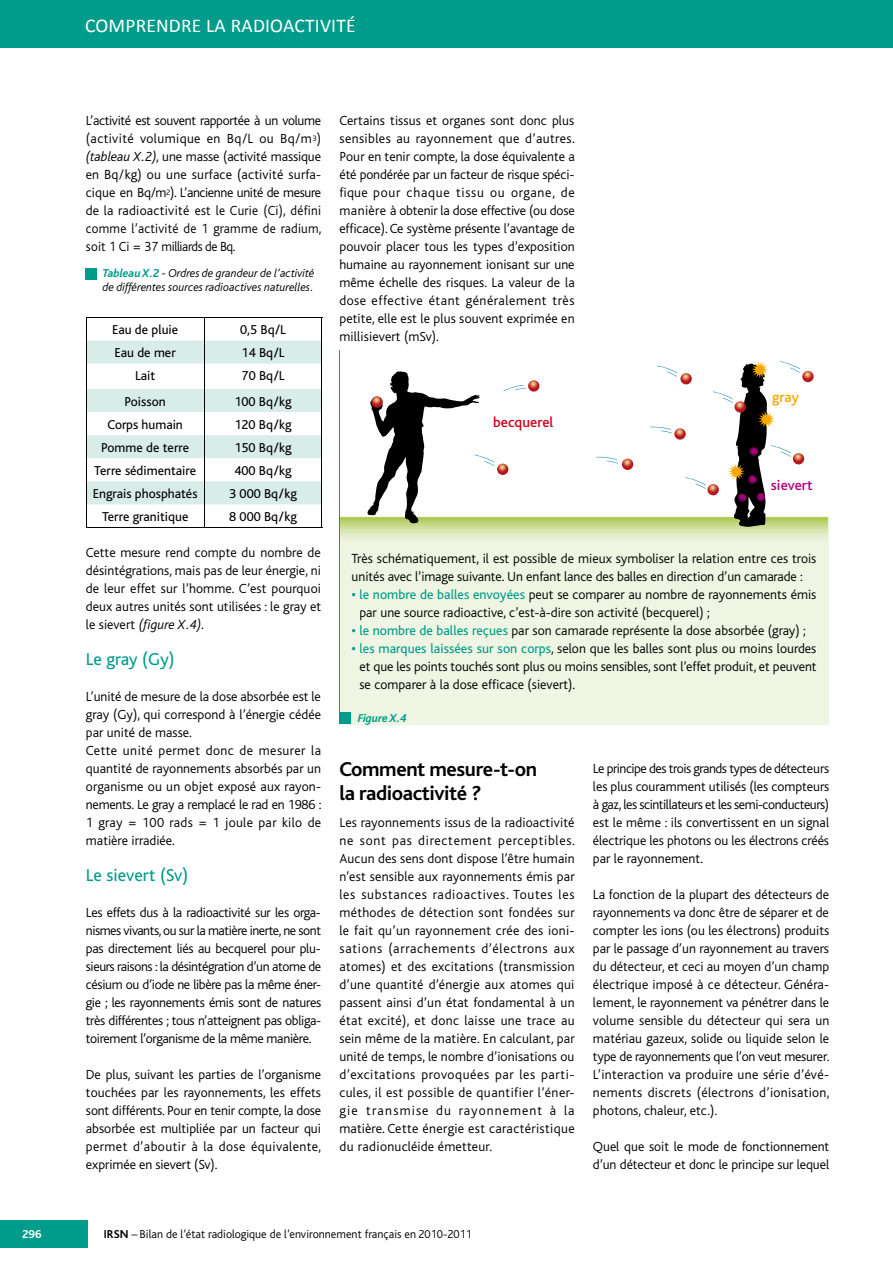
<style>
.page{position:relative;width:893px;height:1263px;background:#fff}
.page>*{position:absolute;margin:0;border:0;box-sizing:border-box;transform-origin:0 0}
.t1{font:700 21px/24px "Bliss";letter-spacing:-.02em;color:#000}
.t2{font:19.5px "Calibri";letter-spacing:.01em;color:#fff}
.t3{font:18px "Bliss";color:#009c8b}
.t4{font:500 14.85px "Bliss";color:#cf051d}
.t5{font:500 14.85px "Bliss";color:#b5007c}
.t6{font:500 14.85px "Bliss";color:#f6a600}
.t7{font:300 13.8px/18px "Bliss";color:#000;text-align:justify}
.t8{font:13.5px "Bliss";color:#000}
.t9{font:italic 300 12px/14.4px "Bliss";color:#000}
.t10{font:300 12px "Bliss";color:#000}
.t11{font:italic 700 12px "Bliss";letter-spacing:-.01em;color:#009c8b}
.t12{font:700 12px "Bliss";color:#fff}
.s1{font-style:italic}
.s2{font-weight:700;color:#009c8b}
.s3{font-weight:400;color:#009c8b}
.s4{font-weight:700}
</style>
<div class="page">
<div style="left:0;top:0;width:893px;height:48px;background:#009c8b"></div>
<div style="left:0;top:1220px;width:87px;height:28px;background:#009c8b"></div>
<div style="left:85px;top:268px;width:11px;height:12px;background:#009c8b"></div>
<hr style="left:86px;top:317px;width:118px;height:1px;background:#000">
<hr style="left:204px;top:317px;width:118px;height:1px;background:#000">
<svg style="left:86px;top:318px;width:236px;height:209px"></svg>
<hr style="left:86px;top:527px;width:118px;height:1px;background:#000">
<hr style="left:204px;top:527px;width:118px;height:1px;background:#000">
<div style="left:339px;top:516px;width:490px;height:209px;background:#eff5e2"></div>
<svg style="left:340px;top:361px;width:488px;height:181px"></svg>
<div style="left:352px;top:553px;width:464px;height:13px;background:#eff5e2"></div>
<div style="left:352px;top:571px;width:450px;height:13px;background:#eff5e2"></div>
<div style="left:360px;top:589px;width:165px;height:13px;background:#eff5e2"></div>
<div style="left:525px;top:589px;width:291px;height:13px;background:#eff5e2"></div>
<div style="left:360px;top:606px;width:343px;height:14px;background:#eff5e2"></div>
<svg style="left:707px;top:611px;width:2px;height:8px"></svg>
<div style="left:360px;top:625px;width:148px;height:13px;background:#eff5e2"></div>
<div style="left:508px;top:624px;width:291px;height:14px;background:#eff5e2"></div>
<div style="left:360px;top:643px;width:191px;height:13px;background:#eff5e2"></div>
<div style="left:551px;top:643px;width:265px;height:13px;background:#eff5e2"></div>
<div style="left:360px;top:661px;width:457px;height:13px;background:#eff5e2"></div>
<div style="left:360px;top:678px;width:215px;height:14px;background:#eff5e2"></div>
<hr style="left:339px;top:351px;width:1px;height:373px;background:#009c8b">
<div style="left:339px;top:712px;width:11px;height:12px;background:#009c8b"></div>
<h2 class="t2" style="left:85px;top:14px;width:272px">COMPRENDRE LA RADIOACTIVITÉ</h2>
<p class="t7" style="left:86px;top:112px;width:237px">L’activité est souvent rapportée à un volume (activité volumique en Bq/L ou Bq/m<sup>3</sup>) <span class="s1">(tableau X.2)</span>, une masse (activité massique en Bq/kg) ou une surface (activité surfa&shy;cique en Bq/m<sup>2</sup>). L’ancienne unité de mesure de la radioactivité est le Curie (Ci), défini comme l’activité de 1 gramme de radium, soit 1 Ci = 37 milliards de Bq.</p>
<p class="t9" style="left:103px;top:266px;width:213px"><span class="s2">Tableau X.2</span> - Ordres de grandeur de l’activité de différentes sources radioactives naturelles.</p>
<p class="t8" style="left:112px;top:323px;width:68px">Eau de pluie</p>
<p class="t8" style="left:240px;top:323px;width:47px">0,5 Bq/L</p>
<p class="t8" style="left:115px;top:346px;width:63px">Eau de mer</p>
<p class="t8" style="left:242px;top:346px;width:44px">14 Bq/L</p>
<p class="t8" style="left:135px;top:369px;width:22px">Lait</p>
<p class="t8" style="left:242px;top:369px;width:44px">70 Bq/L</p>
<p class="t8" style="left:125px;top:394px;width:43px">Poisson</p>
<p class="t8" style="left:234px;top:394px;width:59px">100 Bq/kg</p>
<p class="t8" style="left:107px;top:417px;width:77px">Corps humain</p>
<p class="t8" style="left:234px;top:417px;width:59px">120 Bq/kg</p>
<p class="t8" style="left:101px;top:440px;width:89px">Pomme de terre</p>
<p class="t8" style="left:234px;top:440px;width:59px">150 Bq/kg</p>
<p class="t8" style="left:94px;top:463px;width:103px">Terre sédimentaire</p>
<p class="t8" style="left:234px;top:463px;width:59px">400 Bq/kg</p>
<p class="t8" style="left:93px;top:486px;width:106px">Engrais phosphatés</p>
<p class="t8" style="left:229px;top:486px;width:69px">3 000 Bq/kg</p>
<p class="t8" style="left:102px;top:509px;width:88px">Terre granitique</p>
<p class="t8" style="left:229px;top:509px;width:69px">8 000 Bq/kg</p>
<p class="t7" style="left:86px;top:544px;width:237px">Cette mesure rend compte du nombre de désintégrations, mais pas de leur énergie, ni de leur effet sur l’homme. C’est pourquoi deux autres unités sont utilisées : le gray et le sievert <span class="s1">(figure X.4)</span>.</p>
<h3 class="t3" style="left:86px;top:650px;width:90px">Le gray (Gy)</h3>
<p class="t7" style="left:86px;top:688px;width:237px;text-align:left">L’unité de mesure de la dose absorbée est le gray (Gy), qui correspond à l’énergie cédée par unité de masse.<br>Cette unité permet donc de mesurer la quantité de rayonnements absorbés par un organisme ou un objet exposé aux rayon&shy;nements. Le gray a remplacé le rad en 1986 :<br>1 gray = 100 rads = 1 joule par kilo de matière irradiée.</p>
<h3 class="t3" style="left:86px;top:866px;width:104px">Le sievert (Sv)</h3>
<p class="t7" style="left:86px;top:904px;width:237px">Les effets dus à la radioactivité sur les orga&shy;nismes vivants, ou sur la matière inerte, ne sont pas directement liés au becquerel pour plu&shy;sieurs raisons : la désintégration d’un atome de césium ou d’iode ne libère pas la même éner&shy;gie ; les rayonnements émis sont de natures très différentes ; tous n’atteignent pas obliga&shy;toirement l’organisme de la même manière.</p>
<p class="t7" style="left:86px;top:1066px;width:237px">De plus, suivant les parties de l’organisme touchées par les rayonnements, les effets sont différents. Pour en tenir compte, la dose absorbée est multipliée par un facteur qui permet d’aboutir à la dose équivalente, exprimée en sievert (Sv).</p>
<p class="t7" style="left:339px;top:112px;width:237px">Certains tissus et organes sont donc plus sensibles au rayonnement que d’autres.<br>Pour en tenir compte, la dose équivalente a été pondérée par un facteur de risque spéci&shy;fique pour chaque tissu ou organe, de manière à obtenir la dose effective (ou dose efficace). Ce système présente l’avantage de pouvoir placer tous les types d’exposition humaine au rayonnement ionisant sur une même échelle des risques. La valeur de la dose effective étant généralement très petite, elle est le plus souvent exprimée en millisievert (mSv).</p>
<p class="t4" style="left:493px;top:414px;width:62px">becquerel</p>
<p class="t6" style="left:772px;top:389px;width:28px">gray</p>
<p class="t5" style="left:771px;top:478px;width:43px">sievert</p>
<p class="t7" style="left:351px;top:550px;width:466px">Très schématiquement, il est possible de mieux symboliser la relation entre ces trois unités avec l’image suivante. Un enfant lance des balles en direction d’un camarade :</p>
<p class="t7" style="left:359px;top:586px;width:458px;text-indent:-8px"><span class="s2">•</span> <span class="s3">le nombre de balles envoyées</span> peut se comparer au nombre de rayonnements émis par une source radioactive, c’est-à-dire son activité (becquerel) ;</p>
<p class="t7" style="left:351px;top:622px;width:456px"><span class="s2">•</span> <span class="s3">le nombre de balles reçues</span> par son camarade représente la dose absorbée (gray) ;</p>
<p class="t7" style="left:359px;top:640px;width:459px;text-indent:-8px"><span class="s2">•</span> <span class="s3">les marques laissées sur son corps</span>, selon que les balles sont plus ou moins lourdes et que les points touchés sont plus ou moins sensibles, sont l’effet produit, et peuvent se comparer à la dose efficace (sievert).</p>
<p class="t11" style="left:358px;top:711px;width:50px">Figure X.4</p>
<h1 class="t1" style="left:339px;top:758px;width:199px">Comment mesure-t-on la radioactivité ?</h1>
<p class="t7" style="left:339px;top:814px;width:237px">Les rayonnements issus de la radioactivité ne sont pas directement perceptibles.<br>Aucun des sens dont dispose l’être humain n’est sensible aux rayonnements émis par les substances radioactives. Toutes les méthodes de détection sont fondées sur le fait qu’un rayonnement crée des ioni&shy;sations (arrachements d’électrons aux atomes) et des excitations (transmission d’une quantité d’énergie aux atomes qui passent ainsi d’un état fondamental à un état excité), et donc laisse une trace au sein même de la matière. En calculant, par unité de temps, le nombre d’ionisations ou d’excitations provoquées par les parti&shy;cules, il est possible de quantifier l’éner&shy;gie transmise du rayonnement à la matière. Cette énergie est caractéristique du radionucléide émetteur.</p>
<p class="t7" style="left:593px;top:760px;width:238px">Le principe des trois grands types de détecteurs les plus couramment utilisés (les compteurs à gaz, les scintillateurs et les semi-conducteurs) est le même : ils convertissent en un signal électrique les photons ou les électrons créés par le rayonnement.</p>
<p class="t7" style="left:593px;top:886px;width:238px">La fonction de la plupart des détecteurs de rayonnements va donc être de séparer et de compter les ions (ou les électrons) produits par le passage d’un rayonnement au travers du détecteur, et ceci au moyen d’un champ électrique imposé à ce détecteur. Généra&shy;lement, le rayonnement va pénétrer dans le volume sensible du détecteur qui sera un matériau gazeux, solide ou liquide selon le type de rayonnements que l’on veut mesurer.<br>L’interaction va produire une série d’évé&shy;nements discrets (électrons d’ionisation, photons, chaleur, etc.).</p>
<p class="t7" style="left:593px;top:1138px;width:238px">Quel que soit le mode de fonctionnement d’un détecteur et donc le principe sur lequel</p>
<p class="t12" style="left:22px;top:1228px;width:21px">296</p>
<p class="t10" style="left:104px;top:1228px;width:370px"><span class="s4">IRSN</span> – Bilan de l’état radiologique de l’environnement français en 2010-2011</p>
</div>
